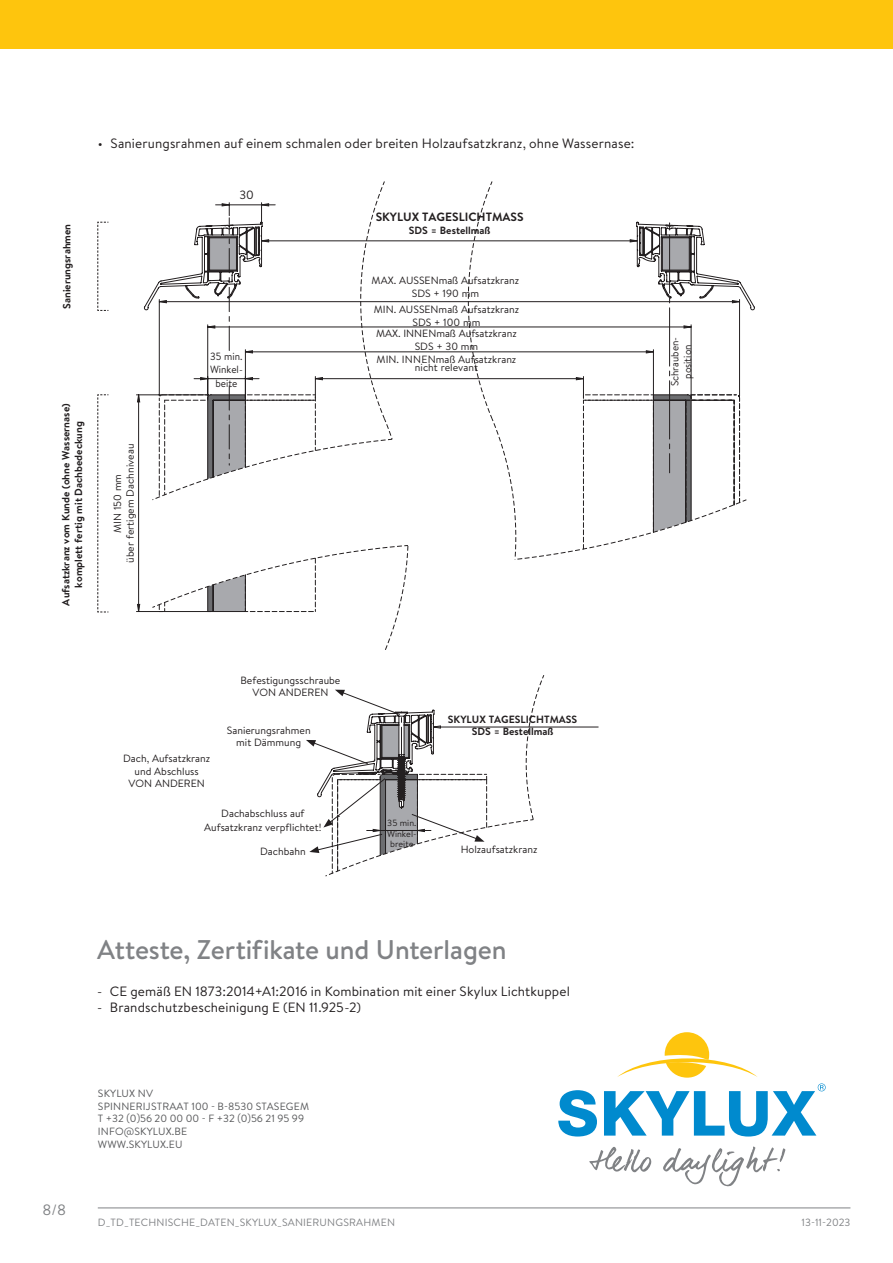
<style>
.page{position:relative;width:893px;height:1263px;background:#fff}
.page>*{position:absolute;margin:0;border:0;box-sizing:border-box;transform-origin:0 0}
.Titel_2{font:500 27px "Brandon Text";letter-spacing:-.005em;color:#808285}
.t1{font:15px "Brandon Text";color:#808285}
.tekst_insprong{font:13.5px "Brandon Text";letter-spacing:.01em;color:#231f20}
.Normaal{font:700 12px "Brandon Text";color:#231f20}
.Normaal-2{font:12px "Brandon Text";color:#231f20}
.Normaal-3{font:10.5px/14.4px "Brandon Text";color:#231f20;text-align:center}
.Normaal-4{font:700 10.5px "Brandon Text";color:#231f20}
.t2{font:10.5px "Brandon Text";letter-spacing:.02em;color:#57585a}
.t3{font:10.5px "Brandon Text";letter-spacing:.02em;color:#808285}
.Normaal-5{font:10.5px "Brandon Text";color:#231f20;scale:.95 1}
.t4{font:10.5px "Brandon Text";color:#57585a}
.Normaal-6{font:9px "Brandon Text";color:#231f20}
</style>
<div class="page">
<hr style="left:98px;top:1207px;width:752px;height:1px;background:#808285">
<div style="left:511px;top:1008px;width:353px;height:201px;background:#fff"></div>
<svg style="left:558px;top:1090px;width:39px;height:46px"></svg>
<svg style="left:589px;top:1147px;width:62px;height:25px"></svg>
<svg style="left:663px;top:1146px;width:122px;height:41px"></svg>
<svg style="left:604px;top:1032px;width:222px;height:104px"></svg>
<div style="left:0;top:0;width:893px;height:49px;background:#fec50d"></div>
<hr style="left:136px;top:394px;width:73px;height:1px;background:#231f20">
<hr style="left:136px;top:611px;width:75px;height:1px;background:#231f20">
<svg style="left:138px;top:395px;width:2px;height:216px"></svg>
<svg style="left:144px;top:221px;width:611px;height:391px"></svg>
<hr style="left:435px;top:727px;width:163px;height:1px;background:#231f20">
<svg style="left:306px;top:675px;width:239px;height:201px"></svg>
<svg style="left:97px;top:221px;width:12px;height:90px"></svg>
<svg style="left:97px;top:394px;width:12px;height:219px"></svg>
<p class="tekst_insprong" style="left:98px;top:134px;width:538px">• Sanierungsrahmen auf einem schmalen oder breiten Holzaufsatzkranz, ohne Wassernase:</p>
<p class="Normaal-4" style="left:60px;top:309px;width:87px;rotate:-90deg">Sanierungsrahmen</p>
<p class="Normaal-4" style="left:59px;top:605px;width:204px;rotate:-90deg">Aufsatzkranz vom Kunde (ohne Wassernase)</p>
<p class="Normaal-4" style="left:71px;top:588px;width:168px;rotate:-90deg">komplett fertig mit Dachbedeckung</p>
<p class="Normaal-3" style="left:123px;top:563px;width:121px;rotate:-90deg">über fertigem Dachniveau</p>
<p class="Normaal-3" style="left:110px;top:533px;width:61px;rotate:-90deg">MIN 150 mm</p>
<p class="Normaal-2" style="left:239px;top:187px;width:16px">30</p>
<p class="Normaal-5" style="left:210px;top:349px;width:35px">35 min.</p>
<p class="Normaal-5" style="left:210px;top:362px;width:36px">Winkel-</p>
<p class="Normaal-5" style="left:215px;top:376px;width:25px">beite</p>
<p class="Normaal" style="left:376px;top:209px;width:149px">SKYLUX TAGESLICHTMASS</p>
<p class="Normaal-4" style="left:409px;top:223px;width:83px">SDS = Bestellmaß</p>
<p class="Normaal-3" style="left:372px;top:273px;width:149px">MAX. AUSSENmaß Aufsatzkranz</p>
<p class="Normaal-3" style="left:412px;top:285px;width:69px">SDS + 190 mm</p>
<p class="Normaal-3" style="left:374px;top:302px;width:147px">MIN. AUSSENmaß Aufsatzkranz</p>
<p class="Normaal-3" style="left:412px;top:314px;width:69px">SDS + 100 mm</p>
<p class="Normaal-3" style="left:376px;top:326px;width:142px">MAX. INNENmaß Aufsatzkranz</p>
<p class="Normaal-3" style="left:415px;top:339px;width:65px">SDS + 30 mm</p>
<p class="Normaal-3" style="left:377px;top:352px;width:141px">MIN. INNENmaß Aufsatzkranz</p>
<p class="Normaal-3" style="left:415px;top:360px;width:65px">nicht relevant</p>
<p class="Normaal-3" style="left:123px;top:751px;width:89px">Dach, Aufsatzkranz</p>
<p class="Normaal-3" style="left:135px;top:763px;width:66px">und Abschluss</p>
<p class="Normaal-3" style="left:129px;top:776px;width:78px">VON ANDEREN</p>
<p class="Normaal-3" style="left:240px;top:672px;width:102px">Befestigungsschraube</p>
<p class="Normaal-3" style="left:252px;top:685px;width:78px">VON ANDEREN</p>
<p class="Normaal-3" style="left:227px;top:722px;width:85px">Sanierungsrahmen</p>
<p class="Normaal-3" style="left:236px;top:735px;width:66px">mit Dämmung</p>
<p class="Normaal-4" style="left:448px;top:712px;width:131px">SKYLUX TAGESLICHTMASS</p>
<p class="Normaal-4" style="left:472px;top:724px;width:83px">SDS = Bestellmaß</p>
<p class="Normaal-3" style="left:204px;top:805px;width:119px">Dachabschluss auf<br>Aufsatzkranz verpflichtet!</p>
<p class="Normaal-6" style="left:387px;top:817px;width:31px">35 min.</p>
<p class="Normaal-6" style="left:387px;top:828px;width:31px">Winkel-</p>
<p class="Normaal-6" style="left:390px;top:837px;width:25px">breite</p>
<p class="Normaal-3" style="left:260px;top:844px;width:47px">Dachbahn</p>
<p class="Normaal-3" style="left:461px;top:841px;width:78px">Holzaufsatzkranz</p>
<p class="Normaal-5" style="left:668px;top:386px;width:53px;rotate:-90deg">Schrauben-</p>
<p class="Normaal-5" style="left:680px;top:379px;width:38px;rotate:-90deg">position</p>
<p class="t1" style="left:43px;top:1199px;width:25px">8/8</p>
<p class="Titel_2" style="left:97px;top:931px;width:411px">Atteste, Zertifikate und Unterlagen</p>
<p class="tekst_insprong" style="left:97px;top:982px;width:474px">- CE gemäß EN 1873:2014+A1:2016 in Kombination mit einer Skylux Lichtkuppel</p>
<p class="tekst_insprong" style="left:97px;top:998px;width:265px">- Brandschutzbescheinigung E (EN 11.925-2)</p>
<p class="t2" style="left:98px;top:1086px;width:57px">SKYLUX NV</p>
<p class="t2" style="left:98px;top:1099px;width:213px">SPINNERIJSTRAAT 100 - B-8530 STASEGEM</p>
<p class="t4" style="left:98px;top:1111px;width:208px">T +32 (0)56 20 00 00 - F +32 (0)56 21 95 99</p>
<p class="t2" style="left:98px;top:1124px;width:91px">INFO@SKYLUX.BE</p>
<p class="t2" style="left:98px;top:1137px;width:86px">WWW.SKYLUX.EU</p>
<p class="t3" style="left:98px;top:1215px;width:299px">D_TD_TECHNISCHE_DATEN_SKYLUX_SANIERUNGSRAHMEN</p>
<p class="t3" style="left:802px;top:1215px;width:50px">13-11-2023</p>
</div>
